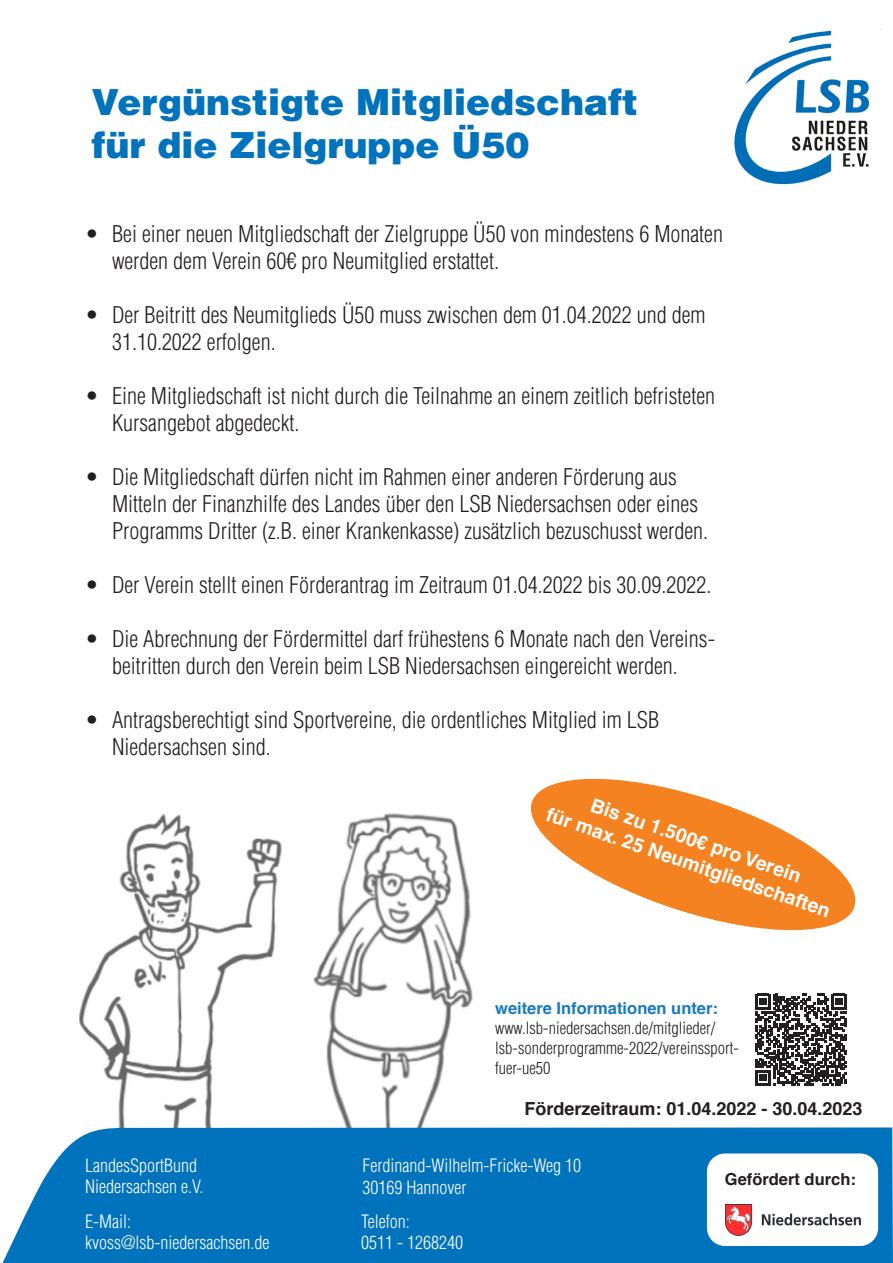
<style>
.page{position:relative;width:893px;height:1263px;background:#fff}
.page>*{position:absolute;margin:0;border:0;box-sizing:border-box;transform-origin:0 0}
.t1{font:900 36px "Helvetica LT Pro";color:#0073bc}
.t2{font:300 condensed 22.5px/27px "Helvetica LT Pro";color:#231f20}
.t3{font:700 19.5px "Helvetica LT Pro";color:#fff}
.t4{font:300 condensed 18px "Helvetica LT Pro";color:#fff}
.t5{font:700 18px "Helvetica";color:#231f20}
.t6{font:300 condensed 16.5px/19.8px "Helvetica LT Pro";color:#231f20}
.t7{font:700 16.5px "Helvetica";color:#1979bf}
.t8{font:700 16.5px "Helvetica";color:#231f20}
</style>
<div class="page">
<img style="left:734px;top:30px;width:135px;height:155px">
<img style="left:79px;top:813px;width:394px;height:314px">
<svg style="left:531px;top:778px;width:325px;height:153px;fill:#f58220"></svg>
<div style="left:2px;top:1127px;width:891px;height:136px;background:#0073bc"></div>
<div style="left:707px;top:1153px;width:171px;height:93px;background:#fff;border-radius:18px"></div>
<svg style="left:755px;top:994px;width:92px;height:92px"></svg>
<img style="left:725px;top:1204px;width:135px;height:31px">
<p class="t1" style="left:91px;top:79px;width:548px">Vergünstigte Mitgliedschaft</p>
<p class="t1" style="left:91px;top:122px;width:440px">für die Zielgruppe Ü50</p>
<p class="t2" style="left:112px;top:220px;width:612px;text-indent:-27px">• Bei einer neuen Mitgliedschaft der Zielgruppe Ü50 von mindestens 6 Monaten werden dem Verein 60€ pro Neumitglied erstattet.</p>
<p class="t2" style="left:112px;top:301px;width:595px;text-indent:-27px">• Der Beitritt des Neumitglieds Ü50 muss zwischen dem 01.04.2022 und dem<br>31.10.2022 erfolgen.</p>
<p class="t2" style="left:112px;top:382px;width:605px;text-indent:-27px">• Eine Mitgliedschaft ist nicht durch die Teilnahme an einem zeitlich befristeten<br>Kursangebot abgedeckt.</p>
<p class="t2" style="left:112px;top:463px;width:598px;text-indent:-27px">• Die Mitgliedschaft dürfen nicht im Rahmen einer anderen Förderung aus<br>Mitteln der Finanzhilfe des Landes über den LSB Niedersachsen oder eines<br>Programms Dritter (z.B. einer Krankenkasse) zusätzlich bezuschusst werden.</p>
<p class="t2" style="left:85px;top:571px;width:628px">• Der Verein stellt einen Förderantrag im Zeitraum 01.04.2022 bis 30.09.2022.</p>
<p class="t2" style="left:85px;top:625px;width:632px;text-align:center">• Die Abrechnung der Fördermittel darf frühestens 6 Monate nach den Vereins&shy;beitritten durch den Verein beim LSB Niedersachsen eingereicht werden.</p>
<p class="t2" style="left:112px;top:706px;width:549px;text-indent:-27px">• Antragsberechtigt sind Sportvereine, die ordentliches Mitglied im LSB<br>Niedersachsen sind.</p>
<p class="t3" style="left:595px;top:793px;width:223px;rotate:19deg">Bis zu 1.500€ pro Verein</p>
<p class="t3" style="left:551px;top:802px;width:301px;rotate:19deg">für max. 25 Neumitgliedschaften</p>
<p class="t7" style="left:495px;top:998px;width:224px">weitere Informationen unter:</p>
<p class="t6" style="left:495px;top:1018px;width:245px">www.lsb-niedersachsen.de/mitglieder/ lsb-sonderprogramme-2022/vereinssport&shy;fuer-ue50</p>
<p class="t4" style="left:85px;top:1154px;width:113px">LandesSportBund</p>
<p class="t4" style="left:85px;top:1175px;width:120px">Niedersachsen e.V.</p>
<p class="t4" style="left:85px;top:1210px;width:47px">E-Mail:</p>
<p class="t4" style="left:85px;top:1231px;width:186px">kvoss@lsb-niedersachsen.de</p>
<p class="t5" style="left:524px;top:1097px;width:340px">Förderzeitraum: 01.04.2022 - 30.04.2023</p>
<p class="t4" style="left:362px;top:1154px;width:220px">Ferdinand-Wilhelm-Fricke-Weg 10</p>
<p class="t4" style="left:362px;top:1175px;width:105px">30169 Hannover</p>
<p class="t4" style="left:361px;top:1210px;width:50px">Telefon:</p>
<p class="t4" style="left:361px;top:1231px;width:103px">0511 - 1268240</p>
<p class="t8" style="left:725px;top:1168px;width:133px">Gefördert durch:</p>
</div>
